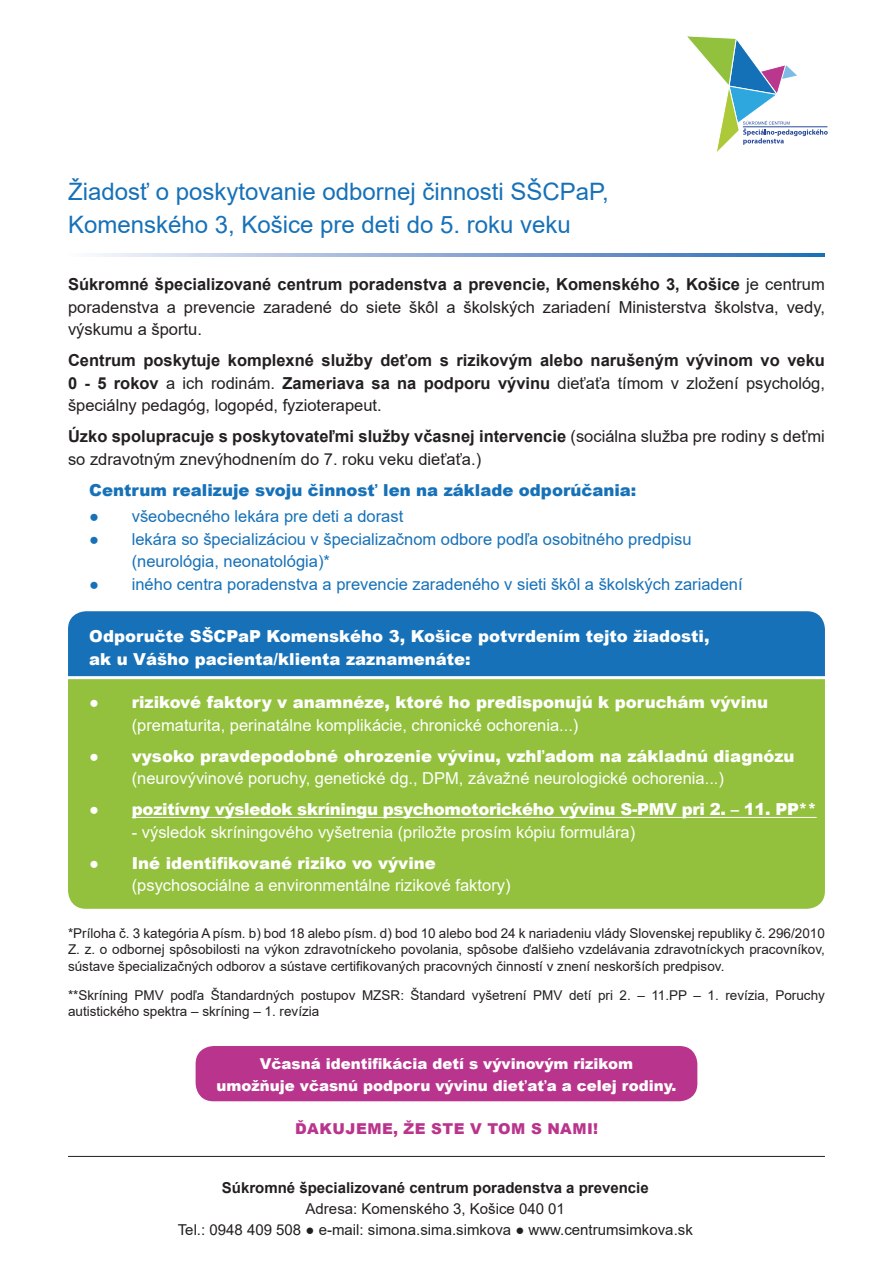
<style>
.page{position:relative;width:893px;height:1263px;background:#fff}
.page>*{position:absolute;margin:0;border:0;box-sizing:border-box;transform-origin:0 0}
.t1{font:24px/33px "Arial";color:#1671b8}
.t2{font:16.5px/22.5px "Arial";color:#231f20;text-align:justify}
.t3{font:16.5px/22.5px "Arial";color:#fff}
.t4{font:900 16.5px/22.5px "Arial";color:#fff}
.t5{font:16.5px/22.5px "Arial";color:#1671b8}
.t6{font:700 16.5px/22.5px "Arial";color:#231f20;text-align:justify}
.t7{font:900 16.5px "Arial";letter-spacing:-.02em;color:#fff}
.t8{font:900 16.5px "Arial";color:#1671b8}
.t9{font:15px/21px "Arial";color:#231f20;text-align:center}
.t10{font:900 15px/22.5px "Arial";color:#fff;text-align:center}
.t11{font:700 15px "Arial";color:#231f20}
.t12{font:900 15px "Arial";letter-spacing:.035em;color:#b9358d}
.t13{font:13.5px/16.5px "Arial";color:#231f20;text-align:justify}
.s1{font-weight:700}
.s2{font-weight:400}
.s3{font-family:"Liberation Sans";font-weight:700}
.s4{font-weight:900}
</style>
<div class="page">
<div style="left:196px;top:1046px;width:501px;height:55px;background:#b9358d;border-radius:18px"></div>
<div style="left:68px;top:679px;width:757px;height:230px;background:#93c13d"></div>
<div style="left:68px;top:611px;width:757px;height:65px;background:#1671b8"></div>
<hr style="left:132px;top:817px;width:685px;height:1px;background:#fff">
<svg style="left:95px;top:254px;width:730px;height:3px;background:#8baad5"></svg>
<hr style="left:68px;top:1156px;width:757px;height:1px;background:#231f20">
<svg style="left:687px;top:36px;width:141px;height:116px"></svg>
<h1 class="t1" style="left:68px;top:175px;width:542px">Žiadosť o poskytovanie odbornej činnosti SŠCPaP,<br>Komenského 3, Košice pre deti do 5. roku veku</h1>
<p class="t2" style="left:68px;top:273px;width:758px"><span class="s1">Súkromné špecializované centrum poradenstva a prevencie, Komenského 3, Košice</span> je centrum poradenstva a prevencie zaradené do siete škôl a školských zariadení Ministerstva školstva, vedy, výskumu a športu.</p>
<p class="t6" style="left:68px;top:349px;width:758px">Centrum poskytuje komplexné služby deťom s rizikovým alebo narušeným vývinom vo veku 0 - 5 rokov <span class="s2">a ich rodinám.</span> Zameriava sa na podporu vývinu <span class="s2">dieťaťa tímom v zložení psychológ, špeciálny pedagóg, logopéd, fyzioterapeut.</span></p>
<p class="t2" style="left:68px;top:425px;width:758px"><span class="s1">Úzko spolupracuje s poskytovateľmi služby včasnej intervencie</span> (sociálna služba pre rodiny s deťmi so zdravotným znevýhodnením do 7. roku veku dieťaťa.)</p>
<p class="t8" style="left:89px;top:478px;width:549px">Centrum realizuje svoju činnosť len na základe odporúčania:</p>
<p class="t5" style="left:89px;top:505px;width:316px"><span class="s3">●</span> všeobecného lekára pre deti a dorast</p>
<p class="t5" style="left:132px;top:528px;width:561px;text-indent:-43px"><span class="s3">●</span> lekára so špecializáciou v špecializačnom odbore podľa osobitného predpisu (neurológia, neonatológia)*</p>
<p class="t5" style="left:89px;top:573px;width:655px"><span class="s3">●</span> iného centra poradenstva a prevencie zaradeného v sieti škôl a školských zariadení</p>
<p class="t4" style="left:89px;top:624px;width:622px">Odporučte SŠCPaP Komenského 3, Košice potvrdením tejto žiadosti, ak u Vášho pacienta/klienta zaznamenáte:</p>
<p class="t4" style="left:132px;top:691px;width:638px;text-indent:-43px"><span class="s3">●</span> rizikové faktory v anamnéze, ktoré ho predisponujú k poruchám vývinu <span class="s2">(prematurita, perinatálne komplikácie, chronické ochorenia...)</span></p>
<p class="t3" style="left:132px;top:745px;width:664px;text-indent:-43px"><span class="s3">●</span> <span class="s4">vysoko pravdepodobné ohrozenie vývinu, vzhľadom na základnú diagnózu </span>(neurovývinové poruchy, genetické dg., DPM, závažné neurologické ochorenia...)</p>
<p class="t7" style="left:89px;top:797px;width:729px"><span class="s3">●</span> pozitívny výsledok skríningu psychomotorického vývinu S-PMV pri 2. – 11. PP**</p>
<p class="t3" style="left:132px;top:821px;width:505px">- výsledok skríningového vyšetrenia (priložte prosím kópiu formulára)</p>
<p class="t3" style="left:132px;top:852px;width:380px;text-indent:-43px"><span class="s3">●</span> <span class="s4">Iné identifikované riziko vo vývine </span>(psychosociálne a environmentálne rizikové faktory)</p>
<p class="t13" style="left:68px;top:924px;width:758px">*Príloha č. 3 kategória A písm. b) bod 18 alebo písm. d) bod 10 alebo bod 24 k nariadeniu vlády Slovenskej republiky č. 296/2010<br>Z. z. o odbornej spôsobilosti na výkon zdravotníckeho povolania, spôsobe ďalšieho vzdelávania zdravotníckych pracovníkov, sústave špecializačných odborov a sústave certifikovaných pracovných činností v znení neskorších predpisov.</p>
<p class="t13" style="left:68px;top:987px;width:758px">**Skríning PMV podľa Štandardných postupov MZSR: Štandard vyšetrení PMV detí pri 2. – 11.PP – 1. revízia, Poruchy autistického spektra – skríning – 1. revízia</p>
<p class="t10" style="left:217px;top:1051px;width:461px">Včasná identifikácia detí s vývinovým rizikom<br>umožňuje včasnú podporu vývinu dieťaťa a celej rodiny.</p>
<p class="t12" style="left:295px;top:1117px;width:305px">ĎAKUJEME, ŽE STE V TOM S NAMI!</p>
<p class="t11" style="left:222px;top:1177px;width:428px">Súkromné špecializované centrum poradenstva a prevencie</p>
<p class="t9" style="left:178px;top:1198px;width:516px">Adresa: Komenského 3, Košice 040 01<br>Tel.: 0948 409 508 <span class="s3">●</span> e-mail: simona.sima.simkova <span class="s3">●</span> www.centrumsimkova.sk</p>
</div>
